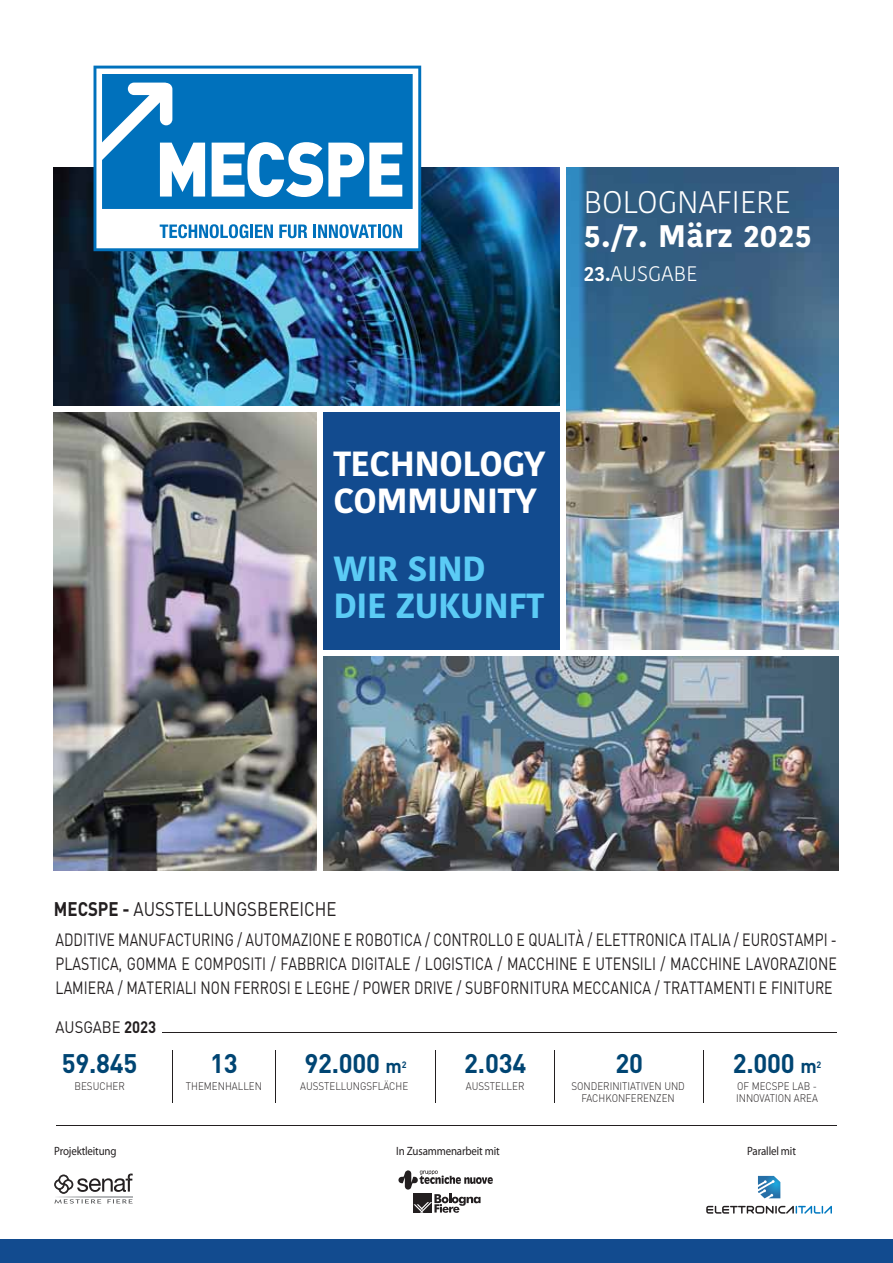
<style>
.page{position:relative;width:893px;height:1263px;background:#fff}
.page>*{position:absolute;margin:0;border:0;box-sizing:border-box;transform-origin:0 0}
.t1{font:700 34.8px/37.3px "Kohinoor Telugu";letter-spacing:-.015em;color:#fff}
.t2{font:700 34.8px/37.3px "Kohinoor Telugu";letter-spacing:-.02em;color:#5bcbf5}
.t3{font:700 31.05px "Kohinoor Telugu";letter-spacing:.02em;color:#fff}
.t4{font:300 31.05px "Kohinoor Telugu";color:#fff}
.t5{font:700 26.55px "DIN";letter-spacing:-.01em;color:#004573;scale:.96 1}
.t6{font:300 20.85px "Kohinoor Telugu";letter-spacing:.01em;color:#fff}
.t7{font:19.5px "DIN";color:#231f20;scale:.86 1}
.t8{font:17.55px/23.9px "DIN";letter-spacing:.005em;color:#231f20;text-align:justify;scale:.8 1}
.t9{font:16.5px "DIN";color:#231f20;scale:.9 1}
.t10{font:12px "Myriad Pro";letter-spacing:-.015em;color:#231f20;scale:.91 1}
.t11{font:300 10.95px/12.1px "DIN";color:#231f20;text-align:center;scale:.9 1}
.s1{font-weight:600}
.s2{font-weight:700}
.s3{font-size:19.35px}
</style>
<div class="page">
<div style="left:0;top:1239px;width:893px;height:24px;background:#124b8f"></div>
<svg style="left:706px;top:1206px;width:126px;height:8px"></svg>
<svg style="left:758px;top:1176px;width:22px;height:22px"></svg>
<svg style="left:398px;top:1170px;width:95px;height:43px"></svg>
<svg style="left:54px;top:1173px;width:79px;height:30px"></svg>
<img style="left:54px;top:167px;width:506px;height:239px">
<img style="left:54px;top:412px;width:263px;height:459px">
<img style="left:566px;top:167px;width:273px;height:483px">
<img style="left:323px;top:656px;width:516px;height:215px">
<hr style="left:56px;top:1125px;width:781px;height:1px;background:#231f20">
<div style="left:320px;top:409px;width:243px;height:244px;background:#124b8f"></div>
<div style="left:560px;top:142px;width:6px;height:511px;background:#fff"></div>
<div style="left:317px;top:409px;width:6px;height:471px;background:#fff"></div>
<div style="left:39px;top:407px;width:524px;height:5px;background:#fff"></div>
<div style="left:320px;top:650px;width:530px;height:5px;background:#fff"></div>
<hr style="left:163px;top:1032px;width:674px;height:1px;background:#231f20">
<hr style="left:275px;top:1051px;width:1px;height:52px;background:#231f20">
<hr style="left:435px;top:1051px;width:1px;height:52px;background:#231f20">
<hr style="left:555px;top:1051px;width:1px;height:52px;background:#231f20">
<hr style="left:704px;top:1051px;width:1px;height:52px;background:#231f20">
<hr style="left:172px;top:1051px;width:1px;height:52px;background:#231f20">
<svg style="left:94px;top:66px;width:327px;height:185px"></svg>
<svg style="left:102px;top:74px;width:311px;height:135px"></svg>
<svg style="left:160px;top:224px;width:113px;height:14px"></svg>
<svg style="left:279px;top:225px;width:28px;height:13px"></svg>
<svg style="left:313px;top:224px;width:89px;height:14px"></svg>
<h2 class="t4" style="left:584px;top:184px;width:208px">BOLOGNAFIERE</h2>
<h2 class="t3" style="left:584px;top:218px;width:229px">5./7. März 2025</h2>
<p class="t6" style="left:584px;top:262px;width:115px"><span class="s1">23.</span>AUSGABE</p>
<h1 class="t1" style="left:333px;top:445px;width:214px">TECHNOLOGY<br>COMMUNITY</h1>
<h1 class="t2" style="left:333px;top:550px;width:212px">WIR SIND<br>DIE ZUKUNFT</h1>
<p class="t7" style="left:54px;top:902px;width:330px"><span class="s2">MECSPE -</span> AUSSTELLUNGSBEREICHE</p>
<p class="t8" style="left:56px;top:930px;width:978px">ADDITIVE MANUFACTURING / AUTOMAZIONE E ROBOTICA / CONTROLLO E QUALITÀ / ELETTRONICA ITALIA / EUROSTAMPI - PLASTICA, GOMMA E COMPOSITI / FABBRICA DIGITALE / LOGISTICA / MACCHINE E UTENSILI / MACCHINE LAVORAZIONE LAMIERA / MATERIALI NON FERROSI E LEGHE / POWER DRIVE / SUBFORNITURA MECCANICA / TRATTAMENTI E FINITURE</p>
<p class="t9" style="left:56px;top:1021px;width:113px">AUSGABE <span class="s2">2023</span></p>
<h3 class="t5" style="left:62px;top:1054px;width:80px">59.845</h3>
<p class="t11" style="left:75px;top:1081px;width:57px">BESUCHER</p>
<h3 class="t5" style="left:210px;top:1054px;width:30px">13</h3>
<p class="t11" style="left:186px;top:1081px;width:86px">THEMENHALLEN</p>
<h3 class="t5" style="left:304px;top:1054px;width:108px">92.000 <span class="s3">m</span><sup>2</sup></h3>
<p class="t11" style="left:300px;top:1081px;width:122px">AUSSTELLUNGSFLÄCHE</p>
<h3 class="t5" style="left:464px;top:1054px;width:66px">2.034</h3>
<p class="t11" style="left:466px;top:1081px;width:67px">AUSSTELLER</p>
<h3 class="t5" style="left:616px;top:1054px;width:30px">20</h3>
<p class="t11" style="left:571px;top:1081px;width:128px">SONDERINITIATIVEN UND<br>FACHKONFERENZEN</p>
<h3 class="t5" style="left:733px;top:1054px;width:94px">2.000 <span class="s3">m</span><sup>2</sup></h3>
<p class="t11" style="left:736px;top:1081px;width:92px;text-align:left">OF MECSPE LAB -<br>INNOVATION AREA</p>
<p class="t10" style="left:54px;top:1143px;width:70px">Projektleitung</p>
<p class="t10" style="left:396px;top:1143px;width:115px">In Zusammenarbeit mit</p>
<p class="t10" style="left:747px;top:1143px;width:55px">Parallel mit</p>
</div>
